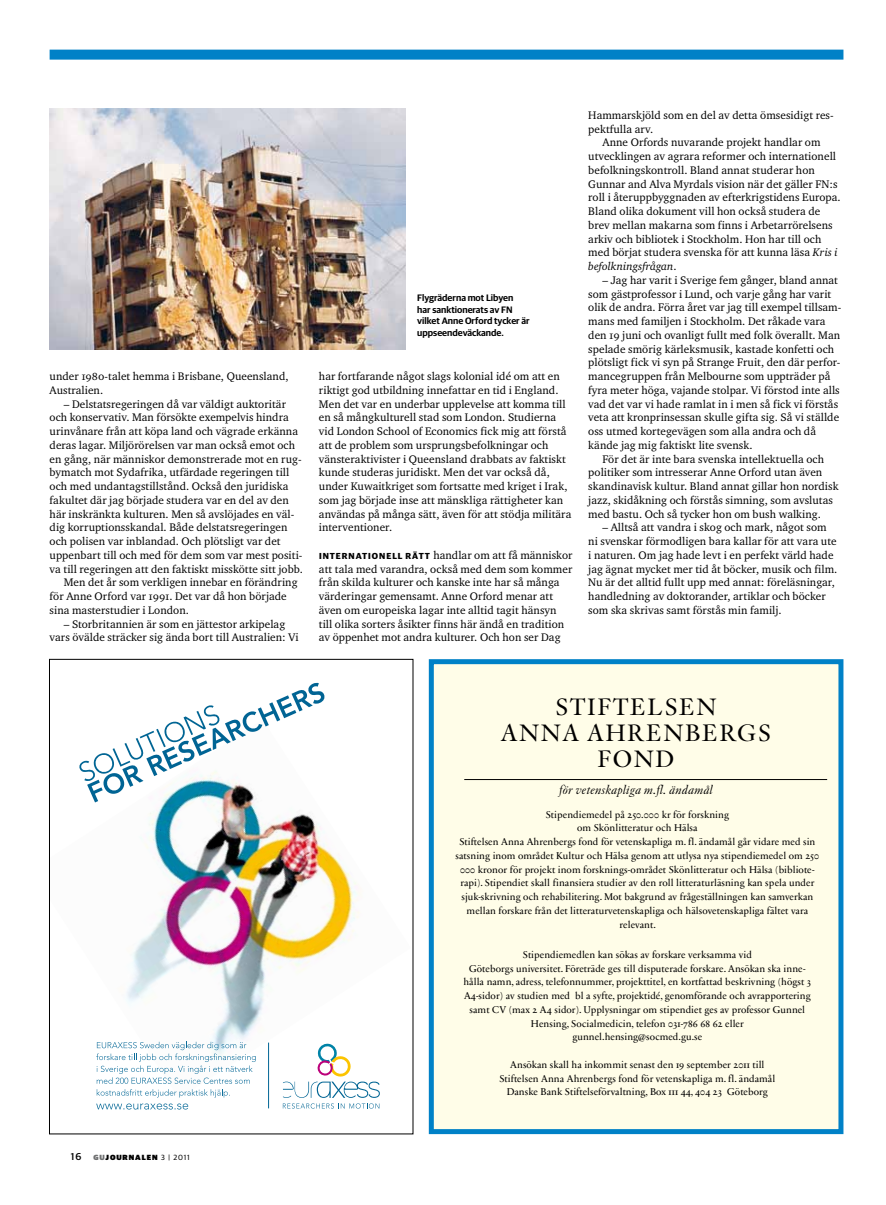
<style>
.page{position:relative;width:886px;height:1205px;background:#fff}
.page>*{position:absolute;margin:0;border:0;box-sizing:border-box;transform-origin:0 0}
.t1{font:25px/26.2px "Indigo Antiqua Pro Display";letter-spacing:.06em;color:#000;text-align:center}
.t2{font:italic 12.5px "Indigo Antiqua Pro Display";letter-spacing:.03em;color:#000}
.t3{font:11.25px/13.8px "Charter ITC Regu OS";letter-spacing:.005em;color:#000}
.t4{font:italic 11.25px "Charter ITC";letter-spacing:.005em;color:#000}
.t5{font:10px/13.8px "Sabon Next LT Pro";letter-spacing:.005em;color:#000;text-align:center}
.t6{font:600 9.38px/11.9px "Guardian Sans";color:#000}
.t7{font:8.5px "Courier";color:#000}
.t8{font:900 7.5px "Guardian Sans";letter-spacing:.12em;color:#000}
.s1{font-family:"Guardian Sans";font-weight:700;font-size:8.75px}
.s2{font-family:"Charter ITC";font-style:italic}
.s3{font-family:"Charter ITC Regu OS";font-style:normal}
.s4{font-weight:500;font-size:10px}
.s5{color:#707172}
.s6{font-weight:400}
</style>
<div class="page">
<img style="left:95px;top:802px;width:265px;height:296px">
<svg style="left:79px;top:682px;width:246px;height:120px"></svg>
<svg style="left:283px;top:1042px;width:97px;height:66px"></svg>
<hr style="left:268px;top:1042px;width:1px;height:66px;background:#006594">
<svg style="left:96px;top:1042px;width:160px;height:55px"></svg>
<svg style="left:96px;top:1103px;width:92px;height:6px"></svg>
<div style="left:50px;top:50px;width:793px;height:10px;background:#0081c7"></div>
<div style="left:429px;top:659px;width:414px;height:475px;background:#fffde8;border:5px solid #0081c7"></div>
<hr style="left:464px;top:779px;width:363px;height:1px;background:#000">
<img style="left:50px;top:108px;width:355px;height:241px">
<p class="t6" style="left:417px;top:291px;width:114px">Flygräderna mot Libyen<br>har sanktionerats av FN vilket Anne Orford tycker är uppseendeväckande.</p>
<p class="t3" style="left:319px;top:369px;width:254px">har fortfarande något slags kolonial idé om att en riktigt god utbildning innefattar en tid i England.<br>Men det var en underbar upplevelse att komma till en så mångkulturell stad som London. Studierna vid London School of Economics fick mig att förstå att de problem som ursprungsbefolkningar och vänsteraktivister i Queensland drabbats av faktiskt kunde studeras juridiskt. Men det var också då, under Kuwaitkriget som fortsatte med kriget i Irak, som jag började inse att mänskliga rättigheter kan användas på många sätt, även för att stödja militära interventioner.</p>
<p class="t3" style="left:319px;top:548px;width:255px"><span class="s1">I NTERNATIONELL R ÄTT</span> handlar om att få människor att tala med varandra, också med dem som kommer från skilda kulturer och kanske inte har så många värderingar gemensamt. Anne Orford menar att även om europeiska lagar inte alltid tagit hänsyn till olika sorters åsikter finns här ändå en tradition av öppenhet mot andra kulturer. Och hon ser Dag</p>
<p class="t3" style="left:50px;top:369px;width:240px">under 1980-talet hemma i Brisbane, Queensland,<br>Australien.</p>
<p class="t3" style="left:64px;top:397px;width:224px">– Delstatsregeringen då var väldigt auktoritär</p>
<p class="t3" style="left:50px;top:410px;width:241px">och konservativ. Man försökte exempelvis hindra</p>
<p class="t3" style="left:50px;top:424px;width:250px">urinvånare från att köpa land och vägrade erkänna</p>
<p class="t3" style="left:50px;top:438px;width:247px">deras lagar. Miljörörelsen var man också emot och</p>
<p class="t3" style="left:50px;top:452px;width:254px">en gång, när människor demonstrerade mot en rug-</p>
<p class="t3" style="left:50px;top:465px;width:241px">bymatch mot Sydafrika, utfärdade regeringen till</p>
<p class="t3" style="left:50px;top:479px;width:240px">och med undantagstillstånd. Också den juridiska</p>
<p class="t3" style="left:50px;top:493px;width:241px">fakultet där jag började studera var en del av den</p>
<p class="t3" style="left:50px;top:507px;width:246px">här inskränkta kulturen. Men så avslöjades en väl-</p>
<p class="t3" style="left:50px;top:520px;width:239px">dig korruptionsskandal. Både delstatsregeringen</p>
<p class="t3" style="left:50px;top:534px;width:232px">och polisen var inblandad. Och plötsligt var det</p>
<p class="t3" style="left:50px;top:548px;width:254px">uppenbart till och med för dem som var mest positi-</p>
<p class="t3" style="left:50px;top:562px;width:255px">va till regeringen att den faktiskt misskötte sitt jobb.</p>
<p class="t3" style="left:64px;top:575px;width:235px">Men det år som verkligen innebar en förändring</p>
<p class="t3" style="left:50px;top:589px;width:239px">för Anne Orford var 1991. Det var då hon började</p>
<p class="t3" style="left:50px;top:603px;width:141px">sina masterstudier i London.</p>
<p class="t3" style="left:50px;top:617px;width:251px;text-align:center">– Storbritannien är som en jättestor arkipelag<br>vars övälde sträcker sig ända bort till Australien: Vi</p>
<p class="t7" style="left:102px;top:620px;width:104px">euroaxess_90x117.pdf</p>
<p class="t7" style="left:220px;top:620px;width:7px">1</p>
<p class="t7" style="left:241px;top:620px;width:53px">2011-04-19</p>
<p class="t7" style="left:307px;top:620px;width:27px">13.46</p>
<p class="t3" style="left:588px;top:108px;width:247px">Hammarskjöld som en del av detta ömsesidigt res&shy;pektfulla arv.</p>
<p class="t3" style="left:588px;top:135px;width:254px;text-indent:14px">Anne Orfords nuvarande projekt handlar om utvecklingen av agrara reformer och internationell befolkningskontroll. Bland annat studerar hon Gunnar and Alva Myrdals vision när det gäller FN:s roll i återuppbyggnaden av efterkrigstidens Europa.<br>Bland olika dokument vill hon också studera de brev mellan makarna som finns i Arbetarrörelsens arkiv och bibliotek i Stockholm. Hon har till och med börjat studera svenska för att kunna läsa <span class="s2">Kris i</span></p>
<p class="t4" style="left:588px;top:259px;width:90px">befolkningsfrågan<span class="s3">.</span></p>
<p class="t3" style="left:602px;top:273px;width:237px">– Jag har varit i Sverige fem gånger, bland annat</p>
<p class="t3" style="left:588px;top:287px;width:245px">som gästprofessor i Lund, och varje gång har varit</p>
<p class="t3" style="left:588px;top:300px;width:255px">olik de andra. Förra året var jag till exempel tillsam-</p>
<p class="t3" style="left:588px;top:314px;width:239px">mans med familjen i Stockholm. Det råkade vara</p>
<p class="t3" style="left:588px;top:328px;width:253px">den 19 juni och ovanligt fullt med folk överallt. Man</p>
<p class="t3" style="left:588px;top:341px;width:247px">spelade smörig kärleksmusik, kastade konfetti och</p>
<p class="t3" style="left:588px;top:355px;width:253px">plötsligt fick vi syn på Strange Fruit, den där perfor-</p>
<p class="t3" style="left:588px;top:369px;width:244px">mancegruppen från Melbourne som uppträder på</p>
<p class="t3" style="left:588px;top:383px;width:253px">fyra meter höga, vajande stolpar. Vi förstod inte alls</p>
<p class="t3" style="left:588px;top:396px;width:251px">vad det var vi hade ramlat in i men så fick vi förstås</p>
<p class="t3" style="left:588px;top:410px;width:252px">veta att kronprinsessan skulle gifta sig. Så vi ställde</p>
<p class="t3" style="left:588px;top:424px;width:229px">oss utmed kortegevägen som alla andra och då</p>
<p class="t3" style="left:588px;top:438px;width:166px">kände jag mig faktiskt lite svensk.</p>
<p class="t3" style="left:602px;top:451px;width:223px">För det är inte bara svenska intellektuella och</p>
<p class="t3" style="left:588px;top:465px;width:235px">politiker som intresserar Anne Orford utan även</p>
<p class="t3" style="left:588px;top:479px;width:252px">skandinavisk kultur. Bland annat gillar hon nordisk</p>
<p class="t3" style="left:588px;top:493px;width:246px">jazz, skidåkning och förstås simning, som avslutas</p>
<p class="t3" style="left:588px;top:506px;width:234px">med bastu. Och så tycker hon om bush walking.</p>
<p class="t3" style="left:588px;top:520px;width:251px;text-indent:14px">– Alltså att vandra i skog och mark, något som ni svenskar förmodligen bara kallar för att vara ute i naturen. Om jag hade levt i en perfekt värld hade jag ägnat mycket mer tid åt böcker, musik och film.<br>Nu är det alltid fullt upp med annat: föreläsningar, handledning av doktorander, artiklar och böcker som ska skrivas samt förstås min familj.</p>
<p class="t8" style="left:71px;top:1151px;width:120px"><span class="s4">16</span> <span class="s5">GU</span>JOURNALEN <span class="s6">3 | 2011</span></p>
<h1 class="t1" style="left:501px;top:693px;width:272px">STIFTELSEN<br>ANNA AHRENBERGS<br>FOND</h1>
<p class="t2" style="left:559px;top:782px;width:155px">för vetenskapliga m.fl. ändamål</p>
<p class="t5" style="left:455px;top:807px;width:365px">Stipendiemedel på 250.000 kr för forskning<br>om Skönlitteratur och Hälsa<br>Stiftelsen Anna Ahrenbergs fond för vetenskapliga m. fl. ändamål går vidare med sin satsning inom området Kultur och Hälsa genom att utlysa nya stipendiemedel om 250<br>000 kronor för projekt inom forsknings-området Skönlitteratur och Hälsa (bibliote&shy;rapi). Stipendiet skall finansiera studier av den roll litteraturläsning kan spela under sjuk-skrivning och rehabilitering. Mot bakgrund av frågeställningen kan samverkan mellan forskare från det litteraturvetenskapliga och hälsovetenskapliga fältet vara relevant.</p>
<p class="t5" style="left:463px;top:947px;width:349px">Stipendiemedlen kan sökas av forskare verksamma vid<br>Göteborgs universitet. Företräde ges till disputerade forskare. Ansökan ska inne&shy;hålla namn, adress, telefonnummer, projekttitel, en kortfattad beskrivning (högst 3<br>A4-sidor) av studien med bl a syfte, projektidé, genomförande och avrapportering samt CV (max 2 A4 sidor). Upplysningar om stipendiet ges av professor Gunnel Hensing, Socialmedicin, telefon 031-786 68 62 eller<br>gunnel.hensing@socmed.gu.se</p>
<p class="t5" style="left:499px;top:1057px;width:277px">Ansökan skall ha inkommit senast den 19 september 2011 till<br>Stiftelsen Anna Ahrenbergs fond för vetenskapliga m. fl. ändamål<br>Danske Bank Stiftelseförvaltning, Box 111 44, 404 23 Göteborg</p>
</div>
